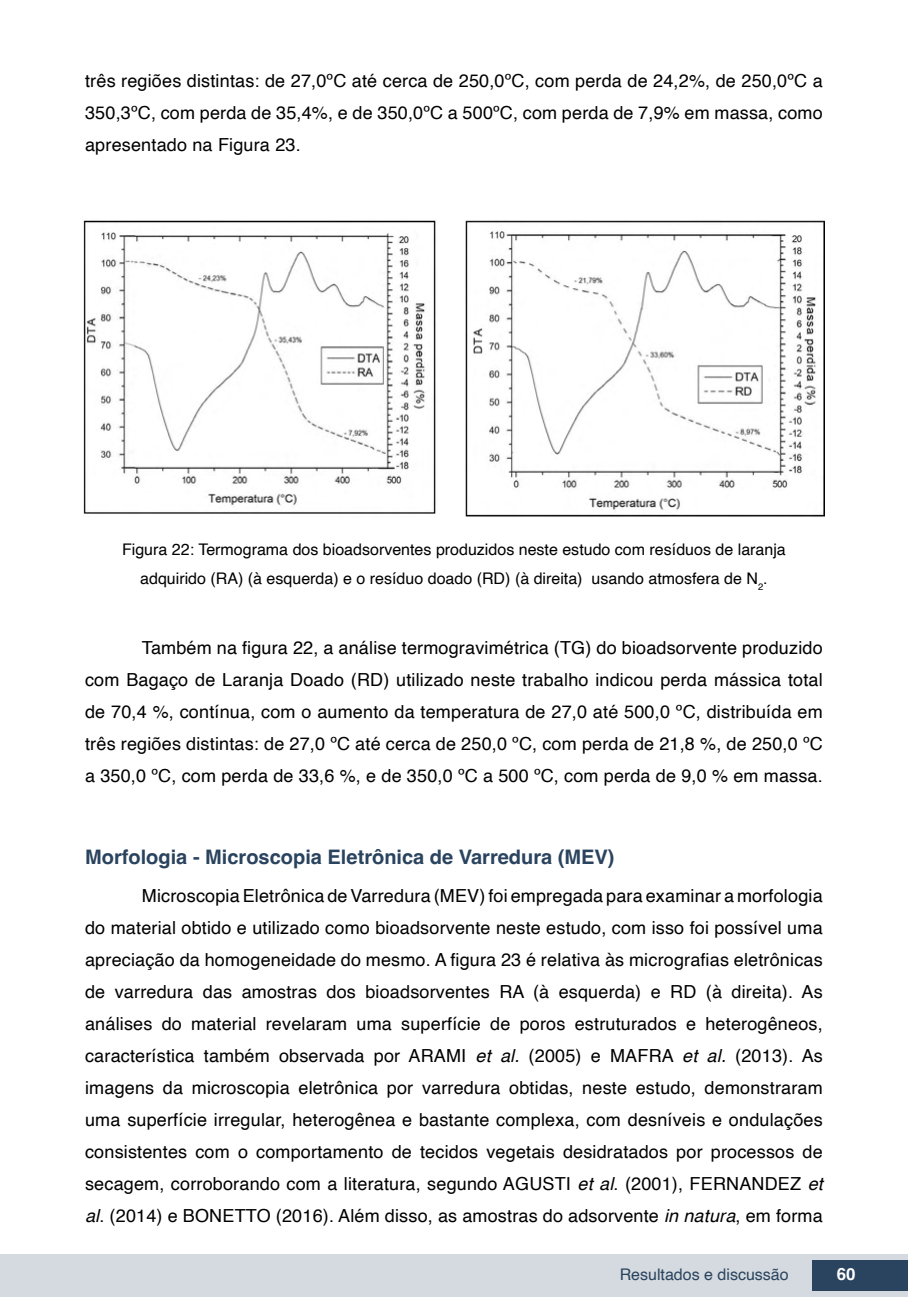
<style>
.page{position:relative;width:908px;height:1304px;background:#fff}
.page>*{position:absolute;margin:0;border:0;box-sizing:border-box;transform-origin:0 0}
.Subtitulo{font:700 20px "Helvetica";color:#2a435e}
.txt{font:18px/32px "Helvetica";letter-spacing:.01em;color:#000;text-align:justify}
.t1{font:700 16.8px "Helvetica";color:#fff}
.imagens_graf_tab{font:16px/28.8px "Helvetica";color:#000;text-align:center}
.t2{font:16px "Helvetica";color:#2a435e}
.s1{font-style:italic}
</style>
<div class="page">
<div style="left:0;top:1254px;width:906px;height:43px;background:#d4dadf"></div>
<div style="left:812px;top:1261px;width:95px;height:30px;background:#2a435e"></div>
<img style="left:83px;top:220px;width:353px;height:294px">
<img style="left:465px;top:220px;width:358px;height:297px">
<p class="txt" style="left:85px;top:65px;width:738px">três regiões distintas: de 27,0ºC até cerca de 250,0ºC, com perda de 24,2%, de 250,0ºC a 350,3ºC, com perda de 35,4%, e de 350,0ºC a 500ºC, com perda de 7,9% em massa, como apresentado na Figura 23.</p>
<p class="imagens_graf_tab" style="left:122px;top:536px;width:665px">Figura 22: Termograma dos bioadsorventes produzidos neste estudo com resíduos de laranja adquirido (RA) (à esquerda) e o resíduo doado (RD) (à direita) usando atmosfera de N<sub>2</sub>.</p>
<p class="txt" style="left:85px;top:632px;width:738px;text-indent:57px">Também na figura 22, a análise termogravimétrica (TG) do bioadsorvente produzido com Bagaço de Laranja Doado (RD) utilizado neste trabalho indicou perda mássica total de 70,4 %, contínua, com o aumento da temperatura de 27,0 até 500,0 ºC, distribuída em três regiões distintas: de 27,0 ºC até cerca de 250,0 ºC, com perda de 21,8 %, de 250,0 ºC a 350,0 ºC, com perda de 33,6 %, e de 350,0 ºC a 500 ºC, com perda de 9,0 % em massa.</p>
<p class="Subtitulo" style="left:85px;top:845px;width:530px">Morfologia - Microscopia Eletrônica de Varredura (MEV)</p>
<p class="txt" style="left:85px;top:880px;width:739px;text-indent:57px">Microscopia Eletrônica de Varredura (MEV) foi empregada para examinar a morfologia do material obtido e utilizado como bioadsorvente neste estudo, com isso foi possível uma apreciação da homogeneidade do mesmo. A figura 23 é relativa às micrografias eletrônicas de varredura das amostras dos bioadsorventes RA (à esquerda) e RD (à direita). As análises do material revelaram uma superfície de poros estruturados e heterogêneos, característica também observada por ARAMI <span class="s1">et al.</span> (2005) e MAFRA <span class="s1">et al.</span> (2013). As imagens da microscopia eletrônica por varredura obtidas, neste estudo, demonstraram uma superfície irregular, heterogênea e bastante complexa, com desníveis e ondulações consistentes com o comportamento de tecidos vegetais desidratados por processos de secagem, corroborando com a literatura, segundo AGUSTI <span class="s1">et al</span>. (2001), FERNANDEZ <span class="s1">et al</span>. (2014) e BONETTO (2016). Além disso, as amostras do adsorvente <span class="s1">in natura</span>, em forma</p>
<p class="t2" style="left:619px;top:1262px;width:170px">Resultados e discussão</p>
<p class="t1" style="left:836px;top:1264px;width:20px">60</p>
</div>
